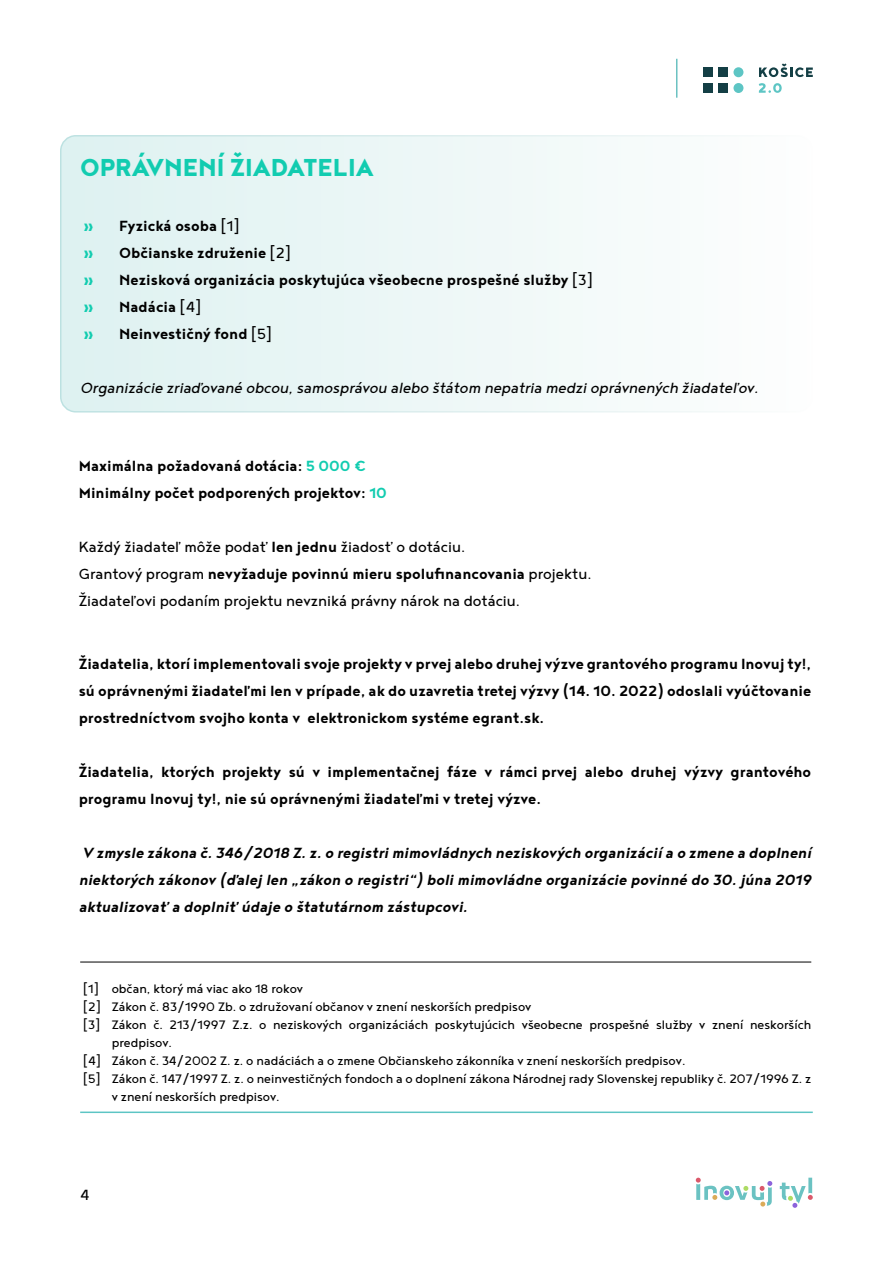
<style>
.page{position:relative;width:893px;height:1263px;background:#fff}
.page>*{position:absolute;margin:0;border:0;box-sizing:border-box;transform-origin:0 0}
.t1{font:800 30px "Noyh Geometric";color:#12ccb0}
.t2{font:700 18px/27px "Noyh Geometric";color:#000}
.t3{font:italic 700 18px/27px "Noyh Geometric";color:#000;text-align:justify}
.t4{font:18px/27px "Noyh Geometric";color:#000}
.t5{font:italic 18px "Noyh Geometric";color:#000}
.t6{font:15px "Noyh Geometric";color:#000}
.s1{font-weight:800;color:#12ccb0}
.s2{font-weight:400}
.s3{color:#12ccb0}
.s4{font-weight:700}
</style>
<div class="page">
<svg style="left:696px;top:1178px;width:76px;height:28px"></svg>
<svg style="left:780px;top:1178px;width:33px;height:30px"></svg>
<hr style="left:80px;top:1111px;width:733px;height:2px;background:#5dc5c4">
<hr style="left:676px;top:59px;width:1px;height:39px;background:#6bc2c2">
<div style="left:733px;top:67px;width:10px;height:10px;background:#5dc5c4;border-radius:50%"></div>
<div style="left:733px;top:83px;width:10px;height:10px;background:#5dc5c4;border-radius:50%"></div>
<div style="left:718px;top:68px;width:10px;height:9px;background:#143f45"></div>
<div style="left:703px;top:68px;width:9px;height:9px;background:#143f45"></div>
<div style="left:718px;top:83px;width:10px;height:10px;background:#143f45"></div>
<div style="left:703px;top:83px;width:9px;height:10px;background:#143f45"></div>
<svg style="left:759px;top:63px;width:54px;height:14px"></svg>
<svg style="left:759px;top:83px;width:23px;height:10px"></svg>
<div style="left:61px;top:136px;width:751px;height:276px;background:linear-gradient(to right,#def1f1,#fdfefd);border-radius:15px"></div>
<div style="left:60px;top:135px;width:753px;height:278px;border:2px solid #fff;border-radius:15px"></div>
<hr style="left:80px;top:962px;width:731px;height:1px;background:#000">
<h1 class="t1" style="left:80px;top:149px;width:295px">OPRÁVNENÍ ŽIADATELIA</h1>
<p class="t2" style="left:83px;top:211px;width:511px"><span class="s1">»</span> Fyzická osoba <span class="s2">[1]<br></span><span class="s1">»</span> Občianske združenie <span class="s2">[2]<br></span><span class="s1">»</span> Nezisková organizácia poskytujúca všeobecne prospešné služby <span class="s2">[3] </span><span class="s1">»</span> Nadácia <span class="s2">[4]<br></span><span class="s1">»</span> Neinvestičný fond <span class="s2">[5]</span></p>
<p class="t5" style="left:80px;top:377px;width:679px">Organizácie zriaďované obcou, samosprávou alebo štátom nepatria medzi oprávnených žiadateľov.</p>
<p class="t2" style="left:79px;top:452px;width:310px">Maximálna požadovaná dotácia: <span class="s3">5 000 €<br></span>Minimálny počet podporených projektov: <span class="s3">10</span></p>
<p class="t4" style="left:79px;top:533px;width:514px">Každý žiadateľ môže podať <span class="s4">len jednu</span> žiadosť o dotáciu.<br>Grantový program <span class="s4">nevyžaduje povinnú mieru spolufinancovania</span> projektu.<br>Žiadateľovi podaním projektu nevzniká právny nárok na dotáciu.</p>
<p class="t2" style="left:79px;top:650px;width:734px;text-align:justify">Žiadatelia, ktorí implementovali svoje projekty v prvej alebo druhej výzve grantového programu Inovuj ty!, sú oprávnenými žiadateľmi len v prípade, ak do uzavretia tretej výzvy (14. 10. 2022) odoslali vyúčtovanie prostredníctvom svojho konta v elektronickom systéme egrant.sk.</p>
<p class="t2" style="left:79px;top:758px;width:734px">Žiadatelia, ktorých projekty sú v implementačnej fáze v rámci prvej alebo druhej výzvy grantového programu Inovuj ty!, nie sú oprávnenými žiadateľmi v tretej výzve.</p>
<p class="t3" style="left:79px;top:839px;width:734px">V zmysle zákona č. 346/2018 Z. z. o registri mimovládnych neziskových organizácií a o zmene a doplnení niektorých zákonov (ďalej len „zákon o registri“) boli mimovládne organizácie povinné do 30. júna 2019 aktualizovať a doplniť údaje o štatutárnom zástupcovi.</p>
<p class="t6" style="left:83px;top:981px;width:221px">[1] občan, ktorý má viac ako 18 rokov</p>
<p class="t6" style="left:83px;top:999px;width:450px">[2] Zákon č. 83/1990 Zb. o združovaní občanov v znení neskorších predpisov</p>
<p class="t6" style="left:83px;top:1017px;width:730px">[3] Zákon č. 213/1997 Z.z. o neziskových organizáciách poskytujúcich všeobecne prospešné služby v znení neskorších</p>
<p class="t6" style="left:112px;top:1035px;width:62px">predpisov.</p>
<p class="t6" style="left:83px;top:1053px;width:604px">[4] Zákon č. 34/2002 Z. z. o nadáciách a o zmene Občianskeho zákonníka v znení neskorších predpisov.</p>
<p class="t6" style="left:83px;top:1071px;width:730px">[5] Zákon č. 147/1997 Z. z. o neinvestičných fondoch a o doplnení zákona Národnej rady Slovenskej republiky č. 207/1996 Z. z</p>
<p class="t6" style="left:112px;top:1089px;width:169px">v znení neskorších predpisov.</p>
<p class="t4" style="left:80px;top:1181px;width:11px">4</p>
</div>
